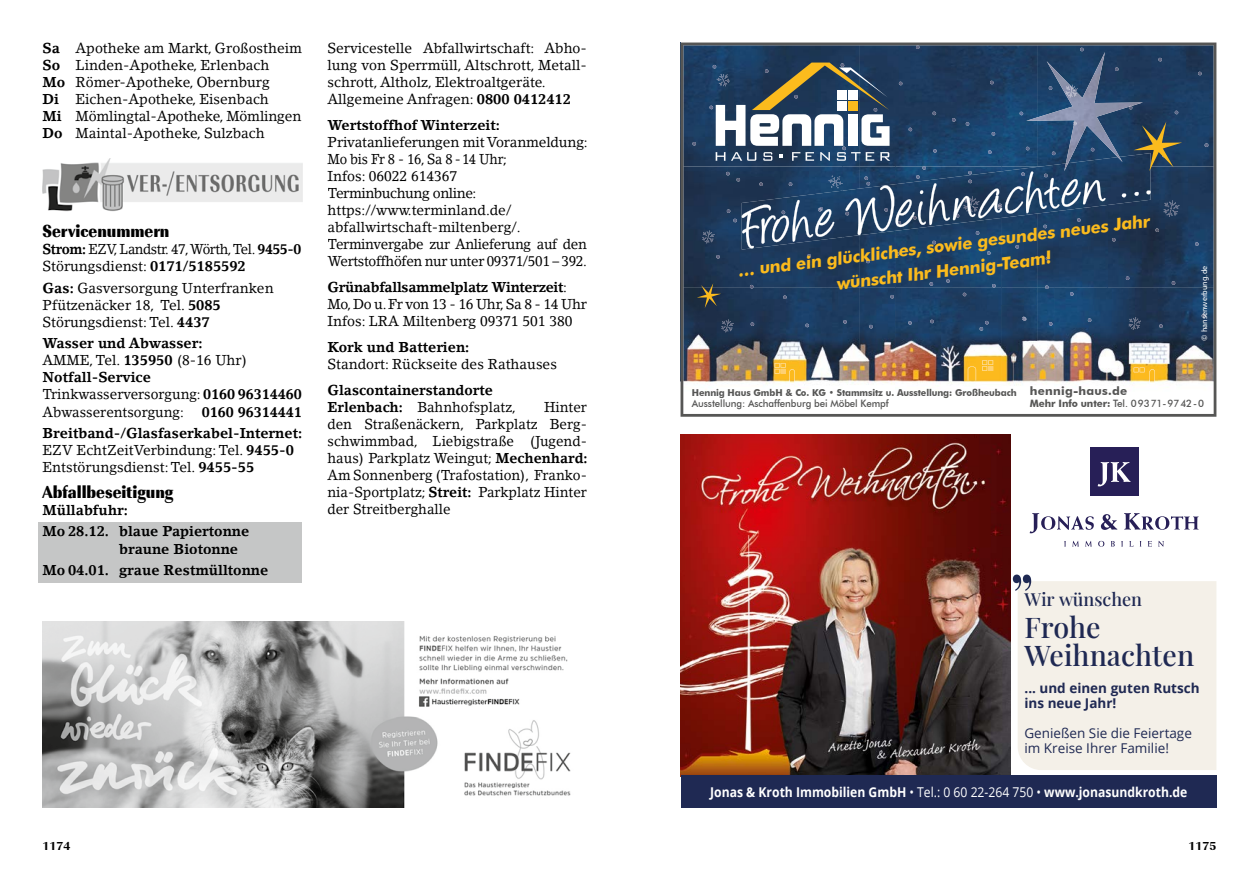
<style>
.page{position:relative;width:1259px;height:893px;background:#fff}
.page>*{position:absolute;margin:0;border:0;box-sizing:border-box;transform-origin:0 0}
.t1{font:65.55px "Angelina";color:#fff;scale:.96 1}
.t2{font:600 62.25px "Playfair Display";color:#1f2953;scale:.88 1}
.t3{font:600 28.5px/28.5px "Playfair Display";color:#1f2953}
.t4{font:18px "Imperial URW Ext Nar Ult Bol";color:#000}
.t5{font:600 18px "Playfair Display";color:#1f2953}
.t6{font:700 17.4px/24.9px "Futura BT";color:#fbbb1d;text-align:center;scale:.96 1}
.t7{font:14.25px/17.1px "Lino Letter Std";color:#000}
.t8{font:14.25px/17.1px "Lino Letter Std";letter-spacing:-.02em;color:#000}
.t9{font:14.25px/17.1px "Lino Letter Std";color:#000;text-align:justify;scale:.95 1}
.t10{font:700 14.25px/21.3px "Lino Letter Std";color:#000}
.t11{font:14.25px/17.1px "Lino Letter Std";color:#000;scale:.96 1}
.t12{font:14.25px/17.1px "Lino Letter Std";letter-spacing:-.03em;color:#000;scale:.93 1}
.t13{font:700 14.25px/21.3px "Lino Letter Std";color:#000;text-align:right;scale:.95 1}
.t14{font:700 14.25px/17.1px "Lino Letter Std";color:#000;scale:.96 1}
.t15{font:700 13.5px "Open Sans";color:#fff;scale:.9 1}
.t16{font:13.5px/15px "Open Sans";color:#1f2953}
.t17{font:700 13.5px/15px "Open Sans";color:#1f2953}
.t18{font:700 expanded 12px "Imperial URW";color:#000}
.t19{font:700 11.7px "Futura BT";letter-spacing:.02em;color:#565655}
.t20{font:500 10.2px "Futura BT";letter-spacing:-.01em;color:#565655;scale:.96 1}
.t21{font:500 10.2px "Futura BT";letter-spacing:-.01em;color:#565655}
.t22{font:700 9.45px "Futura BT";letter-spacing:-.01em;color:#565655;scale:.96 1}
.t23{font:7.65px "Humanist 777 BT Roman B";color:#fff}
.s1{font-weight:700}
.s2{font-weight:400}
</style>
<div class="page">
<div style="left:38px;top:522px;width:264px;height:23px;background:#c5c6c6"></div>
<div style="left:38px;top:539px;width:264px;height:23px;background:#c5c6c6"></div>
<div style="left:38px;top:560px;width:264px;height:23px;background:#c5c6c6"></div>
<img style="left:43px;top:158px;width:259px;height:54px">
<svg style="left:680px;top:43px;width:536px;height:374px"></svg>
<svg style="left:774px;top:363px;width:11px;height:11px"></svg>
<img style="left:789px;top:369px;width:6px;height:18px">
<svg style="left:982px;top:360px;width:11px;height:11px"></svg>
<img style="left:967px;top:366px;width:9px;height:15px">
<svg style="left:1133px;top:368px;width:11px;height:4px"></svg>
<img style="left:1149px;top:369px;width:6px;height:18px">
<svg style="left:1163px;top:200px;width:16px;height:17px"></svg>
<svg style="left:1128px;top:317px;width:13px;height:13px"></svg>
<svg style="left:721px;top:319px;width:12px;height:13px"></svg>
<svg style="left:692px;top:142px;width:4px;height:4px"></svg>
<svg style="left:1201px;top:314px;width:4px;height:4px"></svg>
<svg style="left:1159px;top:324px;width:3px;height:4px"></svg>
<svg style="left:1171px;top:281px;width:4px;height:4px"></svg>
<svg style="left:929px;top:282px;width:4px;height:4px"></svg>
<svg style="left:1195px;top:242px;width:3px;height:4px"></svg>
<svg style="left:1070px;top:292px;width:3px;height:4px"></svg>
<svg style="left:1087px;top:318px;width:4px;height:4px"></svg>
<svg style="left:1049px;top:322px;width:3px;height:4px"></svg>
<svg style="left:1112px;top:238px;width:3px;height:4px"></svg>
<svg style="left:1125px;top:276px;width:4px;height:4px"></svg>
<svg style="left:1155px;top:228px;width:4px;height:4px"></svg>
<svg style="left:962px;top:293px;width:4px;height:3px"></svg>
<svg style="left:930px;top:320px;width:4px;height:3px"></svg>
<svg style="left:1204px;top:143px;width:4px;height:4px"></svg>
<svg style="left:1174px;top:111px;width:4px;height:3px"></svg>
<svg style="left:916px;top:45px;width:3px;height:4px"></svg>
<svg style="left:1158px;top:58px;width:4px;height:3px"></svg>
<svg style="left:1022px;top:317px;width:4px;height:4px"></svg>
<svg style="left:979px;top:321px;width:9px;height:10px"></svg>
<svg style="left:992px;top:284px;width:3px;height:4px"></svg>
<svg style="left:843px;top:320px;width:4px;height:4px"></svg>
<svg style="left:1045px;top:285px;width:3px;height:4px"></svg>
<svg style="left:890px;top:295px;width:4px;height:4px"></svg>
<svg style="left:908px;top:321px;width:4px;height:4px"></svg>
<svg style="left:805px;top:324px;width:4px;height:3px"></svg>
<svg style="left:869px;top:325px;width:4px;height:3px"></svg>
<svg style="left:946px;top:279px;width:4px;height:4px"></svg>
<svg style="left:783px;top:295px;width:3px;height:4px"></svg>
<svg style="left:750px;top:322px;width:4px;height:4px"></svg>
<svg style="left:1121px;top:190px;width:29px;height:7px"></svg>
<img style="left:1026px;top:52px;width:117px;height:111px">
<svg style="left:702px;top:63px;width:403px;height:200px;background:#324f6e"></svg>
<svg style="left:1128px;top:106px;width:4px;height:3px"></svg>
<img style="left:1064px;top:157px;width:58px;height:14px">
<svg style="left:1133px;top:122px;width:49px;height:49px;background:#455151"></svg>
<svg style="left:697px;top:283px;width:24px;height:25px"></svg>
<img style="left:681px;top:434px;width:329px;height:342px">
<svg style="left:1029px;top:513px;width:64px;height:20px"></svg>
<svg style="left:1124px;top:513px;width:74px;height:17px"></svg>
<svg style="left:1101px;top:514px;width:16px;height:16px"></svg>
<svg style="left:1064px;top:541px;width:2px;height:6px"></svg>
<svg style="left:1072px;top:541px;width:7px;height:6px"></svg>
<svg style="left:1085px;top:541px;width:7px;height:6px"></svg>
<svg style="left:1098px;top:541px;width:6px;height:6px"></svg>
<svg style="left:1111px;top:541px;width:3px;height:6px"></svg>
<svg style="left:1129px;top:541px;width:4px;height:6px"></svg>
<svg style="left:1147px;top:541px;width:5px;height:6px"></svg>
<svg style="left:1158px;top:541px;width:6px;height:6px"></svg>
<svg style="left:1121px;top:541px;width:2px;height:6px"></svg>
<div style="left:1089px;top:448px;width:49px;height:48px;background:#271f57"></div>
<svg style="left:1097px;top:462px;width:33px;height:24px"></svg>
<div style="left:1018px;top:581px;width:198px;height:189px;background:#f4f0e8"></div>
<div style="left:681px;top:776px;width:535px;height:32px;background:#1f2953"></div>
<img style="left:43px;top:621px;width:528px;height:187px">
<p class="t7" style="left:43px;top:39px;width:261px"><span class="s1">Sa</span> Apotheke am Markt, Großostheim<br><span class="s1">So</span> Linden-Apotheke, Erlenbach<br><span class="s1">Mo</span> Römer-Apotheke, Obernburg<br><span class="s1">Di</span> Eichen-Apotheke, Eisenbach<br><span class="s1">Mi</span> Mömlingtal-Apotheke, Mömlingen<br><span class="s1">Do</span> Maintal-Apotheke, Sulzbach</p>
<p class="t4" style="left:43px;top:220px;width:128px">Servicenummern</p>
<p class="t12" style="left:43px;top:241px;width:280px"><span class="s1">Strom:</span> EZV, Landstr. 47, Wörth, Tel. <span class="s1">9455-0<br></span>Störungsdienst: <span class="s1">0171/5185592</span></p>
<p class="t7" style="left:43px;top:279px;width:233px"><span class="s1">Gas:</span> Gasversorgung Unterfranken<br>Pfützenäcker 18, Tel. <span class="s1">5085<br></span>Störungsdienst: Tel. <span class="s1">4437</span></p>
<p class="t7" style="left:43px;top:335px;width:261px"><span class="s1">Wasser und Abwasser:<br></span>AMME, Tel. <span class="s1">135950</span> (8-16 Uhr)<br><span class="s1">Notfall-Service<br></span>Trinkwasserversorgung: <span class="s1">0160 96314460<br></span>Abwasserentsorgung:</p>
<p class="t13" style="left:43px;top:401px;width:275px">0160 96314441<br>Breitband-/Glasfaserkabel-Internet:</p>
<p class="t7" style="left:43px;top:441px;width:253px">EZV EchtZeitVerbindung: Tel. <span class="s1">9455-0<br></span>Entstörungsdienst: Tel. <span class="s1">9455-55</span></p>
<p class="t4" style="left:43px;top:481px;width:132px">Abfallbeseitigung</p>
<p class="t10" style="left:43px;top:499px;width:208px">Müllabfuhr:<br>Mo 28.12. blaue Papiertonne</p>
<p class="t10" style="left:43px;top:538px;width:227px;text-indent:76px">braune Biotonne<br>Mo 04.01. graue Restmülltonne</p>
<p class="t7" style="left:327px;top:39px;width:261px">Servicestelle Abfallwirtschaft: Abho&shy;lung von Sperrmüll, Altschrott, Metall&shy;schrott, Altholz, Elektroaltgeräte.<br>Allgemeine Anfragen: <span class="s1">0800 0412412</span></p>
<p class="t10" style="left:327px;top:114px;width:174px">Wertstoffhof Winterzeit:</p>
<p class="t8" style="left:327px;top:133px;width:262px">Privatanlieferungen mit Voranmeldung:<br>Mo bis Fr 8 - 16, Sa 8 - 14 Uhr;<br>Infos: 06022 614367<br>Terminbuchung online: https://www.terminland.de/ abfallwirtschaft-miltenberg/.<br>Terminvergabe zur Anlieferung auf den<br>Wertstoffhöfen nur unter 09371/501 – 392.</p>
<p class="t11" style="left:327px;top:278px;width:272px"><span class="s1">Grünabfallsammelplatz Winterzeit</span>:<br>Mo, Do u. Fr von 13 - 16 Uhr, Sa 8 - 14 Uhr<br>Infos: LRA Miltenberg 09371 501 380</p>
<p class="t10" style="left:327px;top:336px;width:143px">Kork und Batterien:</p>
<p class="t7" style="left:327px;top:355px;width:231px">Standort: Rückseite des Rathauses</p>
<p class="t14" style="left:327px;top:381px;width:198px">Glascontainerstandorte<br>Erlenbach: <span class="s2">Bahnhofsplatz,</span></p>
<p class="t9" style="left:327px;top:398px;width:275px;text-indent:216px">Hinter den Straßenäckern, Parkplatz Berg&shy;schwimmbad, Liebigstraße (Jugend&shy;haus) Parkplatz Weingut; <span class="s1">Mechenhard:<br></span>Am Sonnenberg (Trafostation), Franko&shy;nia-Sportplatz; <span class="s1">Streit:</span> Parkplatz Hinter der Streitberghalle</p>
<h1 class="t1" style="left:739px;top:201px;width:431px;rotate:-7deg">Frohe Weihnachten …</h1>
<p class="t6" style="left:736px;top:258px;width:433px;rotate:-7deg">… und ein glückliches, sowie gesundes neues Jahr wünscht Ihr Hennig-Team!</p>
<p class="t23" style="left:1199px;top:341px;width:76px;rotate:-90deg">© hansenwerbung.de</p>
<p class="t22" style="left:692px;top:387px;width:340px">Hennig Haus GmbH &amp; Co. KG • Stammsitz u. Ausstellung: Großheubach</p>
<p class="t20" style="left:692px;top:397px;width:207px">Ausstellung: Aschaffenburg bei Möbel Kempf</p>
<p class="t19" style="left:1030px;top:383px;width:99px">hennig-haus.de</p>
<p class="t21" style="left:1030px;top:397px;width:176px"><span class="s1">Mehr Info unter:</span> Tel. 09371-9742-0</p>
<h2 class="t2" style="left:1010px;top:517px;width:27px">„</h2>
<p class="t5" style="left:1024px;top:588px;width:119px">Wir wünschen</p>
<h3 class="t3" style="left:1024px;top:612px;width:171px">Frohe<br>Weihnachten</h3>
<p class="t17" style="left:1024px;top:681px;width:177px">... und einen guten Rutsch ins neue Jahr!</p>
<p class="t16" style="left:1024px;top:726px;width:169px">Genießen Sie die Feiertage im Kreise Ihrer Familie!</p>
<p class="t15" style="left:710px;top:782px;width:532px">Jonas &amp; Kroth Immobilien GmbH <span class="s2">• Tel.: 0 60 22-264 750 •</span> www.jonasundkroth.de</p>
<p class="t18" style="left:43px;top:839px;width:29px">1174</p>
<p class="t18" style="left:1188px;top:839px;width:29px">1175</p>
</div>
